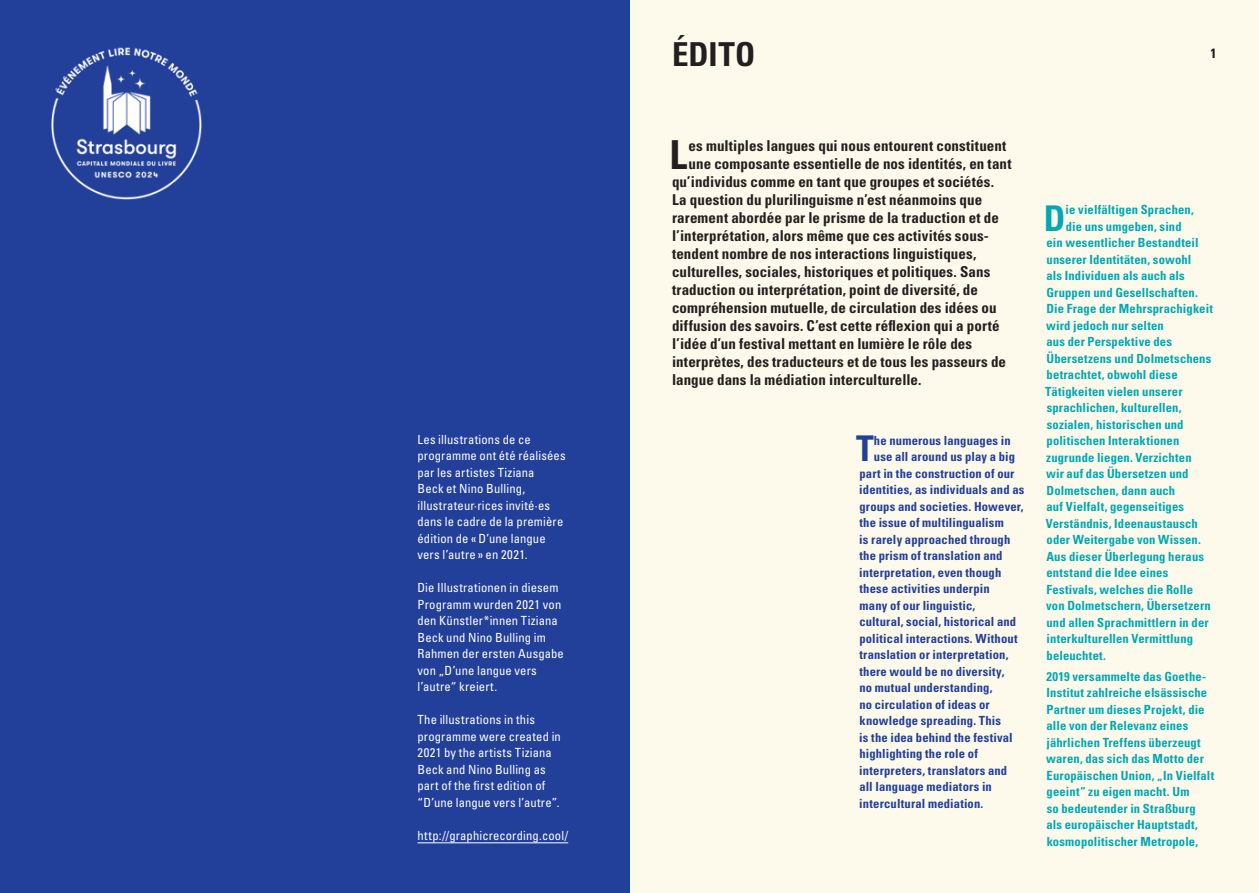
<style>
.page{position:relative;width:1259px;height:893px;background:#fff}
.page>*{position:absolute;margin:0;border:0;box-sizing:border-box;transform-origin:0 0}
.t1{font:700 condensed 39.9px "Univers LT Std";color:#231f20}
.t2{font:700 condensed 35.4px "Univers LT Std";color:#223f99}
.t3{font:700 condensed 35.4px "Univers LT Std";color:#00a9b4}
.t4{font:700 condensed 33px "Univers LT Std";letter-spacing:.005em;color:#231f20}
.t5{font:700 condensed 15px "Univers LT Std";letter-spacing:.005em;color:#231f20}
.Folio{font:700 condensed 13.5px "Univers LT Std";color:#231f20}
.t6{font:700 condensed 12.6px/16.5px "Univers LT Std";letter-spacing:.01em;color:#00a9b4}
.t7{font:700 condensed 12.6px "Univers LT Std";letter-spacing:.01em;color:#223f99}
.t8{font:condensed 12.6px/16.5px "Univers LT Std";letter-spacing:.01em;color:#fff}
</style>
<div class="page">
<div style="left:629px;top:0;width:630px;height:893px;background:#fefaeb"></div>
<div style="left:0;top:0;width:629px;height:893px;background:#223f99"></div>
<hr style="left:417px;top:842px;width:151px;height:1px;background:#fff">
<img style="left:51px;top:47px;width:151px;height:153px">
<p class="t8" style="left:417px;top:431px;width:150px">Les illustrations de ce programme ont été réalisées par les artistes Tiziana<br>Beck et Nino Bulling, illustrateur·rices invité·es dans le cadre de la première édition de «D’une langue vers l’autre» en 2021.</p>
<p class="t8" style="left:417px;top:579px;width:148px">Die Illustrationen in diesem<br>Programm wurden 2021 von den Künstler*innen Tiziana<br>Beck und Nino Bulling im<br>Rahmen der ersten Ausgabe von „D’une langue vers l’autre“ kreiert.</p>
<p class="t8" style="left:417px;top:711px;width:145px">The illustrations in this programme were created in<br>2021 by the artists Tiziana<br>Beck and Nino Bulling as part of the first edition of “D’une langue vers l’autre”.</p>
<p class="t8" style="left:417px;top:827px;width:152px">http://graphicrecording.cool/</p>
<p class="t4" style="left:672px;top:34px;width:85px">ÉDITO</p>
<p class="Folio" style="left:1210px;top:45px;width:7px">1</p>
<p class="t1" style="left:669px;top:131px;width:19px">L</p>
<p class="t5" style="left:688px;top:137px;width:319px">es multiples langues qui nous entourent constituent</p>
<p class="t5" style="left:688px;top:155px;width:324px">une composante essentielle de nos identités, en tant</p>
<p class="t5" style="left:672px;top:173px;width:323px">qu’individus comme en tant que groupes et sociétés.</p>
<p class="t5" style="left:672px;top:191px;width:312px">La question du plurilinguisme n’est néanmoins que</p>
<p class="t5" style="left:672px;top:209px;width:328px">rarement abordée par le prisme de la traduction et de</p>
<p class="t5" style="left:672px;top:227px;width:318px">l’interprétation, alors même que ces activités sous-</p>
<p class="t5" style="left:672px;top:245px;width:306px">tendent nombre de nos interactions linguistiques,</p>
<p class="t5" style="left:672px;top:263px;width:320px">culturelles, sociales, historiques et politiques. Sans</p>
<p class="t5" style="left:672px;top:281px;width:307px">traduction ou interprétation, point de diversité, de</p>
<p class="t5" style="left:672px;top:299px;width:326px">compréhension mutuelle, de circulation des idées ou</p>
<p class="t5" style="left:672px;top:317px;width:329px">diffusion des savoirs. C’est cette réflexion qui a porté</p>
<p class="t5" style="left:672px;top:335px;width:302px">l’idée d’un festival mettant en lumière le rôle des</p>
<p class="t5" style="left:672px;top:353px;width:335px">interprètes, des traducteurs et de tous les passeurs de</p>
<p class="t5" style="left:672px;top:371px;width:251px">langue dans la médiation interculturelle.</p>
<p class="t2" style="left:856px;top:427px;width:19px">T</p>
<p class="t7" style="left:874px;top:432px;width:138px">he numerous languages in</p>
<p class="t7" style="left:874px;top:449px;width:143px">use all around us play a big</p>
<p class="t7" style="left:859px;top:465px;width:156px">part in the construction of our</p>
<p class="t7" style="left:859px;top:482px;width:167px">identities, as individuals and as</p>
<p class="t7" style="left:859px;top:498px;width:166px">groups and societies. However,</p>
<p class="t7" style="left:859px;top:515px;width:146px">the issue of multilingualism</p>
<p class="t7" style="left:859px;top:531px;width:152px">is rarely approached through</p>
<p class="t7" style="left:859px;top:548px;width:145px">the prism of translation and</p>
<p class="t7" style="left:859px;top:564px;width:144px">interpretation, even though</p>
<p class="t7" style="left:859px;top:581px;width:132px">these activities underpin</p>
<p class="t7" style="left:859px;top:597px;width:117px">many of our linguistic,</p>
<p class="t7" style="left:859px;top:614px;width:158px">cultural, social, historical and</p>
<p class="t7" style="left:859px;top:630px;width:160px">political interactions. Without</p>
<p class="t7" style="left:859px;top:647px;width:151px">translation or interpretation,</p>
<p class="t7" style="left:859px;top:663px;width:146px">there would be no diversity,</p>
<p class="t7" style="left:859px;top:680px;width:135px">no mutual understanding,</p>
<p class="t7" style="left:859px;top:696px;width:132px">no circulation of ideas or</p>
<p class="t7" style="left:859px;top:713px;width:143px">knowledge spreading. This</p>
<p class="t7" style="left:859px;top:729px;width:155px">is the idea behind the festival</p>
<p class="t7" style="left:859px;top:746px;width:120px">highlighting the role of</p>
<p class="t7" style="left:859px;top:762px;width:149px">interpreters, translators and</p>
<p class="t7" style="left:859px;top:779px;width:134px">all language mediators in</p>
<p class="t7" style="left:859px;top:795px;width:126px">intercultural mediation.</p>
<p class="t3" style="left:1044px;top:196px;width:23px">D</p>
<p class="t6" style="left:1065px;top:201px;width:130px">ie vielfältigen Sprachen,</p>
<p class="t6" style="left:1065px;top:218px;width:117px">die uns umgeben, sind</p>
<p class="t6" style="left:1046px;top:234px;width:154px">ein wesentlicher Bestandteil</p>
<p class="t6" style="left:1046px;top:251px;width:146px">unserer Identitäten, sowohl</p>
<p class="t6" style="left:1046px;top:267px;width:140px">als Individuen als auch als</p>
<p class="t6" style="left:1046px;top:284px;width:153px">Gruppen und Gesellschaften.</p>
<p class="t6" style="left:1046px;top:300px;width:168px">Die Frage der Mehrsprachigkeit</p>
<p class="t6" style="left:1046px;top:317px;width:119px">wird jedoch nur selten</p>
<p class="t6" style="left:1046px;top:333px;width:127px">aus der Perspektive des</p>
<p class="t6" style="left:1046px;top:350px;width:166px">Übersetzens und Dolmetschens</p>
<p class="t6" style="left:1046px;top:366px;width:132px">betrachtet, obwohl diese</p>
<p class="t6" style="left:1045px;top:383px;width:139px">Tätigkeiten vielen unserer</p>
<p class="t6" style="left:1046px;top:399px;width:136px">sprachlichen, kulturellen,</p>
<p class="t6" style="left:1046px;top:416px;width:138px">sozialen, historischen und</p>
<p class="t6" style="left:1046px;top:432px;width:134px">politischen Interaktionen</p>
<p class="t6" style="left:1046px;top:449px;width:147px">zugrunde liegen. Verzichten</p>
<p class="t6" style="left:1046px;top:465px;width:144px">wir auf das Übersetzen und</p>
<p class="t6" style="left:1046px;top:482px;width:130px">Dolmetschen, dann auch</p>
<p class="t6" style="left:1046px;top:498px;width:139px">auf Vielfalt, gegenseitiges</p>
<p class="t6" style="left:1045px;top:515px;width:154px">Verständnis, Ideenaustausch</p>
<p class="t6" style="left:1046px;top:531px;width:156px">oder Weitergabe von Wissen.</p>
<p class="t6" style="left:1046px;top:548px;width:159px">Aus dieser Überlegung heraus</p>
<p class="t6" style="left:1046px;top:564px;width:123px">entstand die Idee eines</p>
<p class="t6" style="left:1046px;top:581px;width:148px">Festivals, welches die Rolle</p>
<p class="t6" style="left:1046px;top:597px;width:166px">von Dolmetschern, Übersetzern</p>
<p class="t6" style="left:1046px;top:614px;width:164px">und allen Sprachmittlern in der</p>
<p class="t6" style="left:1046px;top:630px;width:148px">interkulturellen Vermittlung</p>
<p class="t6" style="left:1046px;top:647px;width:61px">beleuchtet.</p>
<p class="t6" style="left:1046px;top:668px;width:170px">2019 versammelte das Goethe-<br>Institut zahlreiche elsässische<br>Partner um dieses Projekt, die alle von der Relevanz eines jährlichen Treffens überzeugt waren, das sich das Motto der<br>Europäischen Union, „In Vielfalt geeint“ zu eigen macht. Um<br>so bedeutender in Straßburg<br>als europäischer Hauptstadt, kosmopolitischer Metropole,</p>
</div>
